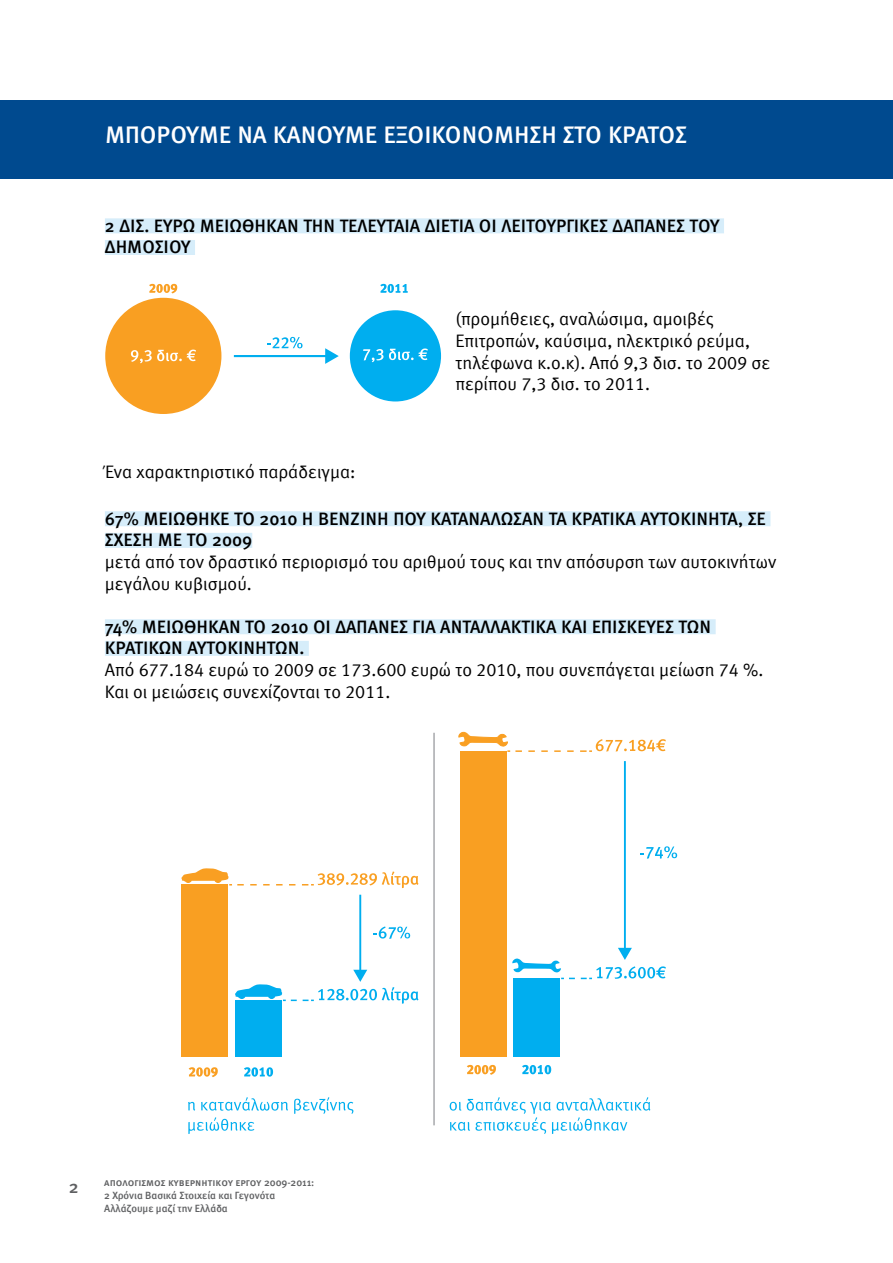
<style>
.page{position:relative;width:893px;height:1263px;background:#fff}
.page>*{position:absolute;margin:0;border:0;box-sizing:border-box;transform-origin:0 0}
.t1{font:24px "Meta Medium Greek Caps";color:#fff}
.t2{font:18px/21.6px "Meta Normal Greek LF";color:#000}
.t3{font:18px/21.6px "Meta Medium Greek Caps";color:#000}
.t4{font:18px "Meta Medium Greek";color:#5f6062}
.t5{font:10.5px/12.6px "Meta Medium Greek";color:#5f6062}
.t6{font:10.5px "Meta Medium Greek Caps";color:#5f6062}
</style>
<div class="page">
<div style="left:1px;top:100px;width:892px;height:79px;background:#004a8f"></div>
<div style="left:105px;top:511px;width:665px;height:15px;background:#d6edfa"></div>
<div style="left:105px;top:533px;width:147px;height:15px;background:#d6edfa"></div>
<div style="left:105px;top:619px;width:611px;height:15px;background:#d6edfa"></div>
<div style="left:105px;top:641px;width:204px;height:15px;background:#d6edfa"></div>
<div style="left:105px;top:218px;width:619px;height:15px;background:#d6edfa"></div>
<div style="left:105px;top:240px;width:90px;height:15px;background:#d6edfa"></div>
<div style="left:105px;top:298px;width:116px;height:116px;background:#f99f22;border-radius:50%"></div>
<div style="left:350px;top:310px;width:91px;height:91px;background:#00aeef;border-radius:50%"></div>
<svg style="left:131px;top:350px;width:65px;height:13px"></svg>
<svg style="left:363px;top:349px;width:20px;height:13px"></svg>
<svg style="left:389px;top:348px;width:39px;height:12px"></svg>
<svg style="left:234px;top:337px;width:105px;height:27px"></svg>
<svg style="left:149px;top:284px;width:28px;height:9px"></svg>
<svg style="left:380px;top:284px;width:28px;height:9px"></svg>
<div style="left:182px;top:884px;width:46px;height:173px;background:#f99f22"></div>
<div style="left:235px;top:1000px;width:47px;height:57px;background:#00aeef"></div>
<hr style="left:433px;top:733px;width:2px;height:392px;background:#a7a9ac">
<svg style="left:189px;top:1067px;width:29px;height:10px"></svg>
<svg style="left:188px;top:1102px;width:7px;height:9px"></svg>
<svg style="left:201px;top:1097px;width:87px;height:14px"></svg>
<svg style="left:294px;top:1097px;width:59px;height:17px"></svg>
<svg style="left:188px;top:1117px;width:66px;height:17px"></svg>
<svg style="left:450px;top:1097px;width:200px;height:37px"></svg>
<svg style="left:244px;top:1067px;width:29px;height:10px"></svg>
<svg style="left:181px;top:868px;width:238px;height:20px"></svg>
<svg style="left:235px;top:895px;width:184px;height:109px"></svg>
<div style="left:460px;top:751px;width:47px;height:305px;background:#f99f22"></div>
<div style="left:513px;top:978px;width:47px;height:78px;background:#00aeef"></div>
<svg style="left:467px;top:1065px;width:29px;height:10px"></svg>
<svg style="left:522px;top:1065px;width:29px;height:9px"></svg>
<svg style="left:458px;top:732px;width:208px;height:20px"></svg>
<svg style="left:512px;top:761px;width:165px;height:218px"></svg>
<h1 class="t1" style="left:105px;top:121px;width:583px">ΜΠΟΡΟΎΜΕ ΝΑ ΚΆΝΟΥΜΕ ΕΞΟΙΚΟΝΌΜΗΣΗ ΣΤΟ ΚΡΆΤΟΣ</h1>
<p class="t3" style="left:105px;top:215px;width:617px">2 ΔΙΣ. ΕΥΡΏ ΜΕΙΏΘ ΗΚΑΝ ΤΗΝ ΤΕΛΕΥΤΑΊΑ ΔΙΕΤΊΑ ΟΙ ΛΕΙΤΟΥΡΓΙΚΈΣ ΔΑΠΆΝΕΣ ΤΟΥ<br>ΔΗΜΟΣΊ ΟΥ</p>
<p class="t2" style="left:105px;top:460px;width:252px">Ένα χαρακτηριστικό παράδειγμα:</p>
<p class="t2" style="left:455px;top:308px;width:316px">(προμήθειες, αναλώσιμα, αμοιβές Επιτροπών, καύσιμα, ηλεκτρικό ρεύμα, τηλέφωνα κ.ο.κ). Από 9,3 δισ. το 2009 σε περίπου 7,3 δισ. το 2011.</p>
<p class="t3" style="left:105px;top:508px;width:104px">67% μει ώθηκε</p>
<p class="t3" style="left:234px;top:508px;width:136px">το 2010 η βενζίνη</p>
<p class="t3" style="left:393px;top:508px;width:12px">που</p>
<p class="t3" style="left:430px;top:508px;width:11px">κατανά</p>
<p class="t3" style="left:491px;top:508px;width:22px">λωσαν</p>
<p class="t3" style="left:549px;top:508px;width:33px">τα κρατικά</p>
<p class="t3" style="left:640px;top:508px;width:11px">αυτοκίνητα</p>
<p class="t3" style="left:738px;top:508px;width:20px">, σε</p>
<p class="t3" style="left:105px;top:529px;width:29px">σχέση</p>
<p class="t3" style="left:158px;top:529px;width:96px">με το 2009</p>
<p class="t2" style="left:105px;top:551px;width:673px">μετά από τον δραστικό περιορισμό του αριθμού τους και την απόσυρση των αυτοκινήτων μεγάλου κυβισμού.</p>
<p class="t3" style="left:105px;top:616px;width:103px">74% μει ώθηκαν</p>
<p class="t3" style="left:245px;top:616px;width:113px">το 2010 οι δαπάνες</p>
<p class="t3" style="left:412px;top:616px;width:39px">για αντα</p>
<p class="t3" style="left:481px;top:616px;width:31px">λλακτικά</p>
<p class="t3" style="left:561px;top:616px;width:9px">και</p>
<p class="t3" style="left:592px;top:616px;width:10px">επισκευές</p>
<p class="t3" style="left:679px;top:616px;width:12px">των</p>
<p class="t3" style="left:105px;top:637px;width:10px">κρατικ</p>
<p class="t3" style="left:159px;top:637px;width:40px">ών αυτοκινήτων</p>
<p class="t3" style="left:299px;top:637px;width:6px">.</p>
<p class="t2" style="left:105px;top:659px;width:660px">Από 677.184 ευρώ το 2009 σε 173.600 ευρώ το 2010, που συνεπάγεται μείωση 74 %.<br>Και οι μειώσεις συνεχίζονται το 2011.</p>
<p class="t4" style="left:69px;top:1176px;width:11px">2</p>
<p class="t6" style="left:104px;top:1177px;width:212px">απολογισμός κυβερνητικού έργου 2009-2011:</p>
<p class="t5" style="left:104px;top:1189px;width:173px">2 Χρόνια Βασικά Στοιχεία και Γεγονότα<br>Αλλάζουμε μαζί την Ελλάδα</p>
</div>
